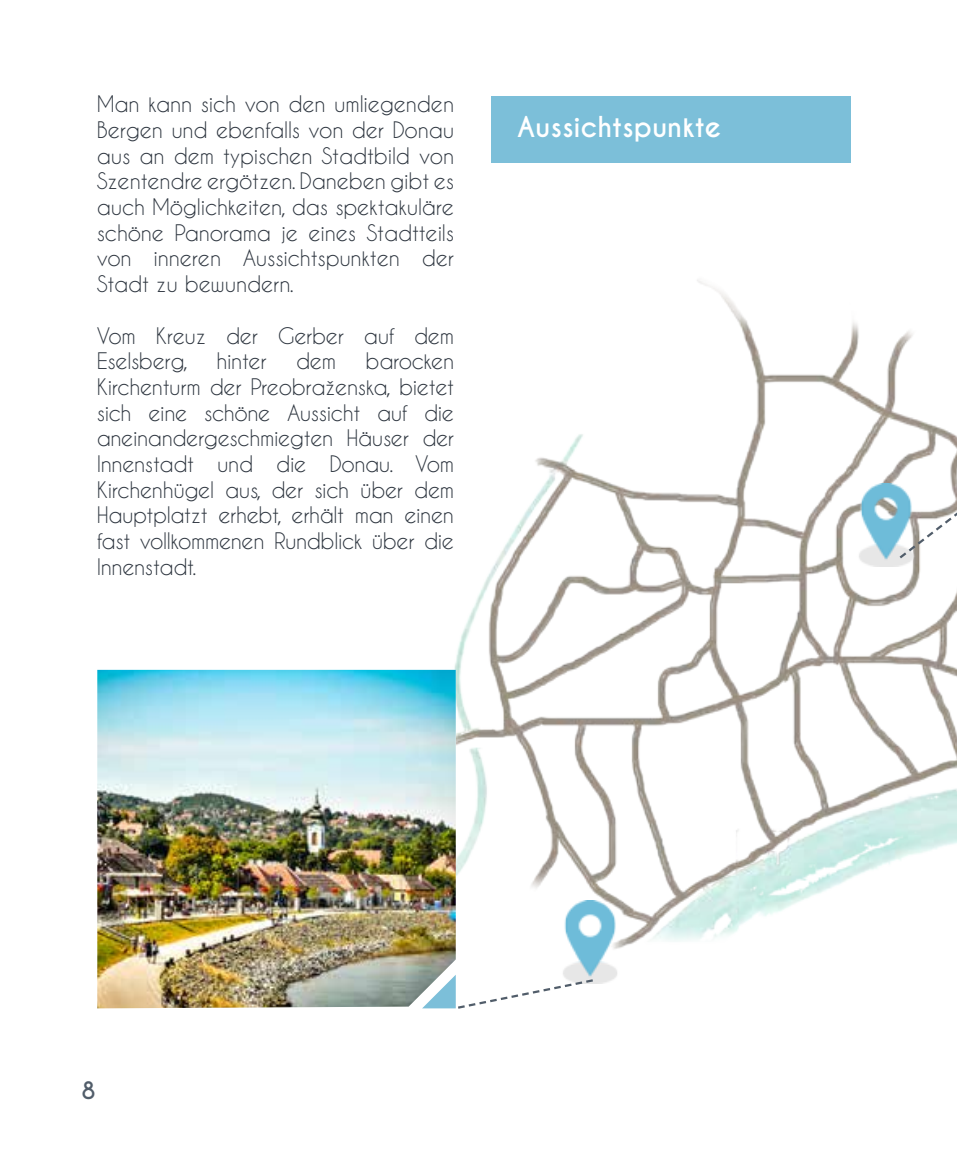
<style>
.page{position:relative;width:957px;height:1149px;background:#fff}
.page>*{position:absolute;margin:0;border:0;box-sizing:border-box;transform-origin:0 0}
.t1{font:700 27px "Caviar Dreams";color:#fff}
.t2{font:700 22.5px "Caviar Dreams";color:#515d6a}
.t3{font:21.38px/25.7px "Caviar Dreams";letter-spacing:-.02em;color:#2d353f;text-align:justify}
</style>
<div class="page">
<img style="left:454px;top:280px;width:503px;height:664px">
<div style="left:492px;top:96px;width:358px;height:66px;background:#7cbfd9"></div>
<img style="left:97px;top:669px;width:359px;height:339px">
<img style="left:549px;top:899px;width:83px;height:84px">
<img style="left:844px;top:483px;width:83px;height:83px">
<svg style="left:422px;top:974px;width:173px;height:35px"></svg>
<svg style="left:897px;top:438px;width:60px;height:122px"></svg>
<p class="t3" style="left:97px;top:91px;width:359px">Man kann sich von den umliegenden Bergen und ebenfalls von der Donau aus an dem typischen Stadtbild von Szentendre ergötzen. Daneben gibt es auch Möglichkeiten, das spektakuläre schöne Panorama je eines Stadtteils von inneren Aussichtspunkten der Stadt zu bewundern.</p>
<p class="t3" style="left:97px;top:322px;width:359px">Vom Kreuz der Gerber auf dem<br>Eselsberg,</p>
<p class="t3" style="left:97px;top:348px;width:359px;text-indent:269px">barocken Kirchenturm der Preobraženska, bietet sich eine schöne Aussicht auf die aneinandergeschmiegten Häuser der Innenstadt und die Donau. Vom Kirchenhügel aus, der sich über dem Hauptplatzt erhebt, erhält man einen fast vollkommenen Rundblick über die Innenstadt.</p>
<p class="t3" style="left:217px;top:348px;width:52px">hinter</p>
<p class="t3" style="left:296px;top:348px;width:41px">dem</p>
<p class="t1" style="left:517px;top:111px;width:206px">Aussichtspunkte</p>
<p class="t2" style="left:81px;top:1076px;width:16px">8</p>
</div>
